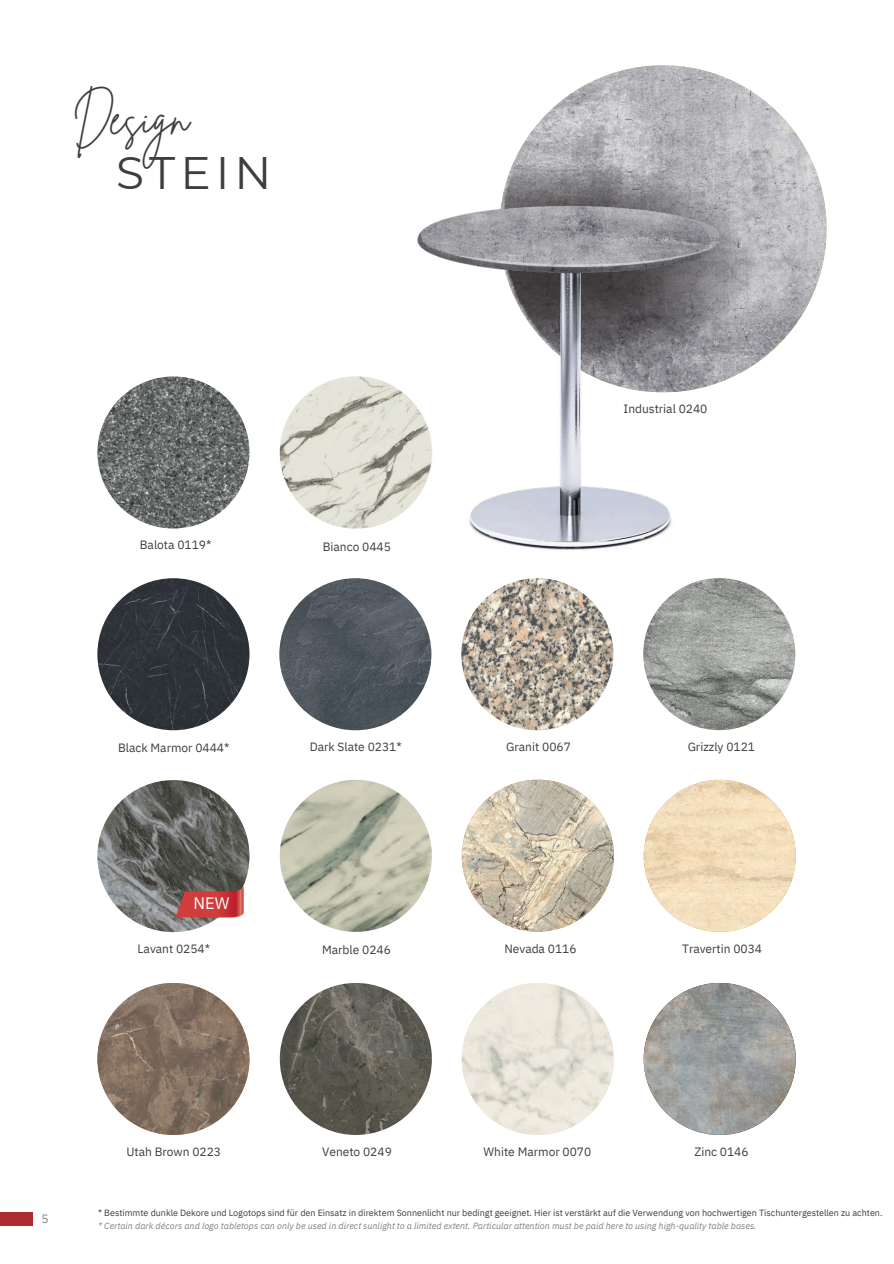
<style>
.page{position:relative;width:894px;height:1264px;background:#fff}
.page>*{position:absolute;margin:0;border:0;box-sizing:border-box;transform-origin:0 0}
.t1{font:45.45px "Brittany Signature";color:#3f3e3f}
.t2{font:45.45px "Montserrat";letter-spacing:.11em;color:#3f3e3f}
.t3{font:16.5px "IBM Plex Sans";color:#fff}
.t4{font:12px "IBM Plex Sans";color:#3f3e3f}
.t5{font:12px "IBM Plex Sans";color:#808285}
.t6{font:9px/12.3px "IBM Plex Sans";color:#3f3e3f}
.s1{font-style:italic;color:#808285}
</style>
<div class="page">
<img style="left:499px;top:65px;width:327px;height:327px;border-radius:50%">
<img style="left:503px;top:159px;width:254px;height:213px">
<img style="left:417px;top:192px;width:301px;height:392px">
<img style="left:97px;top:376px;width:152px;height:152px;border-radius:50%">
<img style="left:461px;top:982px;width:152px;height:152px;border-radius:50%">
<img style="left:643px;top:982px;width:152px;height:152px;border-radius:50%">
<img style="left:97px;top:982px;width:152px;height:152px;border-radius:50%">
<img style="left:461px;top:578px;width:152px;height:152px;border-radius:50%">
<img style="left:643px;top:578px;width:152px;height:152px;border-radius:50%">
<img style="left:643px;top:779px;width:152px;height:152px;border-radius:50%">
<img style="left:461px;top:779px;width:152px;height:152px;border-radius:50%">
<img style="left:279px;top:578px;width:152px;height:152px;border-radius:50%">
<img style="left:280px;top:779px;width:152px;height:152px;border-radius:50%">
<img style="left:97px;top:578px;width:152px;height:152px;border-radius:50%">
<img style="left:97px;top:780px;width:152px;height:152px;border-radius:50%">
<img style="left:176px;top:886px;width:67px;height:32px">
<img style="left:279px;top:375px;width:153px;height:154px">
<img style="left:280px;top:376px;width:152px;height:152px;border-radius:50%">
<img style="left:280px;top:982px;width:152px;height:152px;border-radius:50%">
<div style="left:0;top:1212px;width:33px;height:13px;background:#ac2b2e"></div>
<h4 class="t1" style="left:73px;top:88px;width:118px">Design</h4>
<p class="t2" style="left:116px;top:145px;width:157px">STEIN</p>
<h4 class="t4" style="left:623px;top:400px;width:85px">Industrial 0240</h4>
<h4 class="t4" style="left:140px;top:537px;width:73px">Balota 0119*</h4>
<p class="t4" style="left:323px;top:538px;width:70px">Bianco 0445</p>
<h4 class="t4" style="left:118px;top:740px;width:113px">Black Marmor 0444*</h4>
<h4 class="t4" style="left:309px;top:738px;width:94px">Dark Slate 0231*</h4>
<p class="t4" style="left:506px;top:738px;width:66px">Granit 0067</p>
<h4 class="t4" style="left:687px;top:738px;width:69px">Grizzly 0121</h4>
<h4 class="t3" style="left:193px;top:892px;width:37px">NEW</h4>
<h4 class="t4" style="left:138px;top:940px;width:74px">Lavant 0254*</h4>
<h3 class="t4" style="left:322px;top:941px;width:70px">Marble 0246</h3>
<h4 class="t4" style="left:504px;top:940px;width:74px">Nevada 0116</h4>
<p class="t4" style="left:682px;top:940px;width:81px">Travertin 0034</p>
<h4 class="t5" style="left:41px;top:1210px;width:9px">5</h4>
<h4 class="t4" style="left:126px;top:1143px;width:96px">Utah Brown 0223</h4>
<p class="t4" style="left:322px;top:1143px;width:71px">Veneto 0249</p>
<p class="t4" style="left:483px;top:1143px;width:109px">White Marmor 0070</p>
<p class="t4" style="left:694px;top:1143px;width:56px">Zinc 0146</p>
<p class="t6" style="left:98px;top:1206px;width:785px">* Bestimmte dunkle Dekore und Logotops sind für den Einsatz in direktem Sonnenlicht nur bedingt geeignet. Hier ist verstärkt auf die Verwendung von hochwertigen Tischuntergestellen zu achten. <span class="s1">* Certain dark décors and logo tabletops can only be used in direct sunlight to a limited extent. Particular attention must be paid here to using high-quality table bases.</span></p>
</div>
